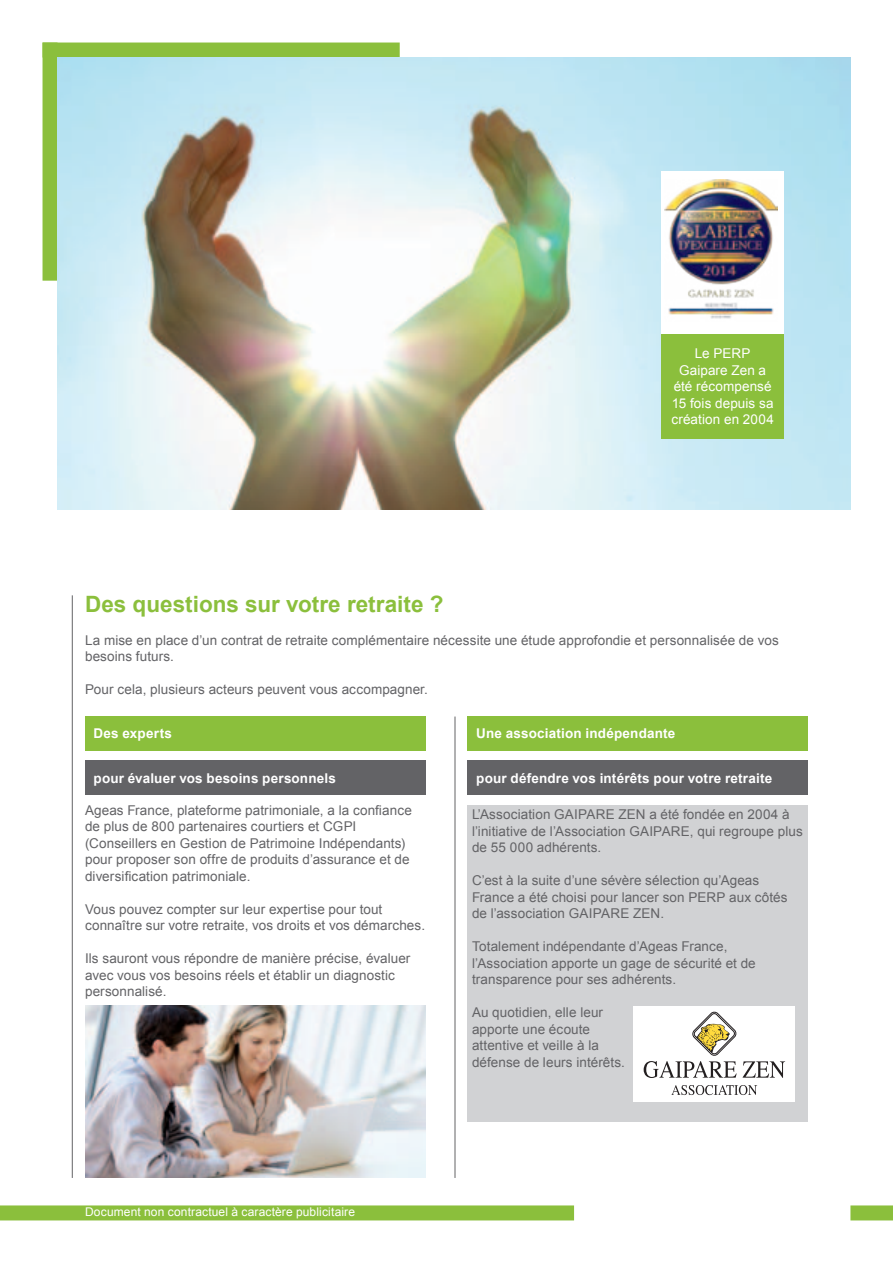
<style>
.page{position:relative;width:893px;height:1263px;background:#fff}
.page>*{position:absolute;margin:0;border:0;box-sizing:border-box;transform-origin:0 0}
.titre_paragraphe{font:700 22.5px "Arial";color:#8bbf3c}
.t1{font:13.5px/16.5px "Arial";letter-spacing:.005em;color:#636366}
.t2{font:700 13.5px "Arial";letter-spacing:.015em;color:#fff}
.t3{font:13.5px/16.5px "Arial";letter-spacing:.005em;color:#fff;text-align:center}
.t4{font:12px "Arial";letter-spacing:.01em;color:#fff}
</style>
<div class="page">
<div style="left:43px;top:43px;width:357px;height:15px;background:#8bbf3c"></div>
<div style="left:0;top:1205px;width:574px;height:15px;background:#8bbf3c"></div>
<div style="left:850px;top:1205px;width:43px;height:15px;background:#8bbf3c"></div>
<div style="left:43px;top:43px;width:15px;height:238px;background:#8bbf3c"></div>
<hr style="left:72px;top:595px;width:1px;height:583px;background:#636366">
<hr style="left:455px;top:716px;width:1px;height:462px;background:#636366">
<img style="left:58px;top:57px;width:792px;height:453px">
<div style="left:85px;top:716px;width:340px;height:34px;background:#8bbf3c"></div>
<div style="left:468px;top:716px;width:340px;height:34px;background:#8bbf3c"></div>
<div style="left:85px;top:761px;width:340px;height:34px;background:#636366"></div>
<div style="left:468px;top:761px;width:340px;height:34px;background:#636366"></div>
<div style="left:468px;top:805px;width:340px;height:316px;background:#d1d2d4"></div>
<img style="left:85px;top:1006px;width:340px;height:172px">
<div style="left:634px;top:1006px;width:161px;height:95px;background:#fff"></div>
<svg style="left:644px;top:1011px;width:93px;height:67px"></svg>
<svg style="left:743px;top:1061px;width:42px;height:17px"></svg>
<svg style="left:671px;top:1085px;width:86px;height:10px"></svg>
<div style="left:662px;top:334px;width:122px;height:104px;background:#8bbf3c"></div>
<div style="left:662px;top:171px;width:122px;height:163px;background:#fff"></div>
<img style="left:664px;top:179px;width:114px;height:140px">
<p class="t3" style="left:671px;top:345px;width:104px">Le PERP<br>Gaipare Zen a été récompensé<br>15 fois depuis sa création en 2004</p>
<p class="titre_paragraphe" style="left:85px;top:589px;width:360px">Des questions sur votre retraite ?</p>
<p class="t1" style="left:85px;top:632px;width:695px">La mise en place d’un contrat de retraite complémentaire nécessite une étude approfondie et personnalisée de vos besoins futurs.</p>
<p class="t1" style="left:85px;top:681px;width:344px">Pour cela, plusieurs acteurs peuvent vous accompagner.</p>
<p class="t2" style="left:94px;top:725px;width:80px">Des experts</p>
<p class="t2" style="left:476px;top:725px;width:201px">Une association indépendante</p>
<p class="t2" style="left:94px;top:769px;width:244px">pour évaluer vos besoins personnels</p>
<p class="t2" style="left:476px;top:769px;width:297px">pour défendre vos intérêts pour votre retraite</p>
<p class="t1" style="left:85px;top:802px;width:328px">Ageas France, plateforme patrimoniale, a la confiance de plus de 800 partenaires courtiers et CGPI (Conseillers en Gestion de Patrimoine Indépendants) pour proposer son offre de produits d’assurance et de diversification patrimoniale.</p>
<p class="t1" style="left:85px;top:901px;width:342px">Vous pouvez compter sur leur expertise pour tout connaître sur votre retraite, vos droits et vos démarches.</p>
<p class="t1" style="left:85px;top:950px;width:327px">Ils sauront vous répondre de manière précise, évaluer avec vous vos besoins réels et établir un diagnostic personnalisé.</p>
<p class="t1" style="left:472px;top:806px;width:332px">L’Association GAIPARE ZEN a été fondée en 2004 à l’initiative de l’Association GAIPARE, qui regroupe plus de 55 000 adhérents.</p>
<p class="t1" style="left:472px;top:872px;width:317px">C’est à la suite d’une sévère sélection qu’Ageas<br>France a été choisi pour lancer son PERP aux côtés de l’association GAIPARE ZEN.</p>
<p class="t1" style="left:472px;top:938px;width:285px">Totalement indépendante d’Ageas France, l’Association apporte un gage de sécurité et de transparence pour ses adhérents.</p>
<p class="t1" style="left:472px;top:1004px;width:154px">Au quotidien, elle leur apporte une écoute attentive et veille à la défense de leurs intérêts.</p>
<p class="t4" style="left:85px;top:1204px;width:271px">Document non contractuel à caractère publicitaire</p>
</div>
